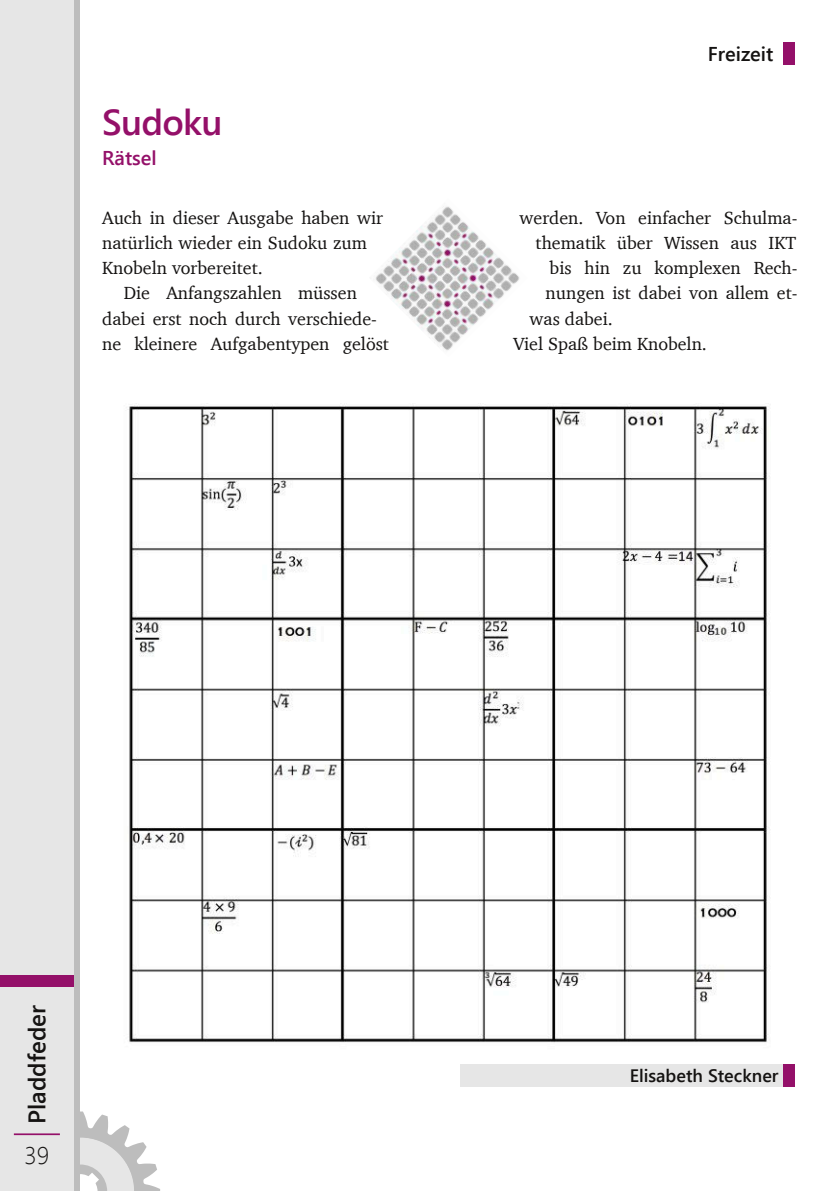
<style>
.page{position:relative;width:840px;height:1191px;background:#fff}
.page>*{position:absolute;margin:0;border:0;box-sizing:border-box;transform-origin:0 0}
.t1{font:600 36px "Segoe UI";letter-spacing:-.02em;color:#941069}
.t2{font:600 24px "Segoe UI";color:#151312}
.t3{font:300 24px "Segoe UI";color:#151312}
.t4{font:600 20px "Segoe UI";color:#151312}
.t5{font:600 20px "Segoe UI";color:#941069}
.t6{font:18px/25.2px "Charter";color:#151312}
.t7{font:600 18px "Segoe UI";color:#151312}
</style>
<div class="page">
<svg style="left:79px;top:1111px;width:81px;height:80px"></svg>
<div style="left:62px;top:0;width:17px;height:1191px;background:#bdbdbd"></div>
<div style="left:0;top:0;width:74px;height:1191px;background:#e6e6e6"></div>
<div style="left:0;top:975px;width:74px;height:11px;background:#941069"></div>
<hr style="left:14px;top:1133px;width:46px;height:2px;background:#941069">
<img style="left:375px;top:206px;width:145px;height:145px">
<img style="left:127px;top:403px;width:643px;height:640px">
<div style="left:782px;top:43px;width:12px;height:22px;background:#941069"></div>
<div style="left:459px;top:1064px;width:335px;height:23px;background:#e6e6e6"></div>
<div style="left:782px;top:1064px;width:12px;height:23px;background:#941069"></div>
<h1 class="t1" style="left:102px;top:108px;width:122px">Sudoku</h1>
<p class="t5" style="left:102px;top:150px;width:56px">Rätsel</p>
<p class="t6" style="left:102px;top:206px;width:282px">Auch in dieser Ausgabe haben wir natürlich wieder ein Sudoku zum<br>Knobeln vorbereitet.</p>
<p class="t6" style="left:102px;top:282px;width:288px;text-indent:22px">Die Anfangszahlen müssen dabei erst noch durch verschiede&shy;ne kleinere Aufgabentypen gelöst</p>
<p class="t4" style="left:707px;top:46px;width:67px">Freizeit</p>
<p class="t6" style="left:519px;top:206px;width:279px">werden. Von einfacher Schulma-</p>
<p class="t6" style="left:535px;top:231px;width:262px">thematik über Wissen aus IKT</p>
<p class="t6" style="left:549px;top:257px;width:249px">bis hin zu komplexen Rech-</p>
<p class="t6" style="left:545px;top:282px;width:253px">nungen ist dabei von allem et-</p>
<p class="t6" style="left:529px;top:307px;width:85px">was dabei.</p>
<p class="t6" style="left:513px;top:332px;width:195px">Viel Spaß beim Knobeln.</p>
<h2 class="t2" style="left:27px;top:1124px;width:120px;rotate:-90deg">Pladdfeder</h2>
<h2 class="t3" style="left:25px;top:1141px;width:26px">39</h2>
<p class="t7" style="left:629px;top:1068px;width:150px">Elisabeth Steckner</p>
</div>
